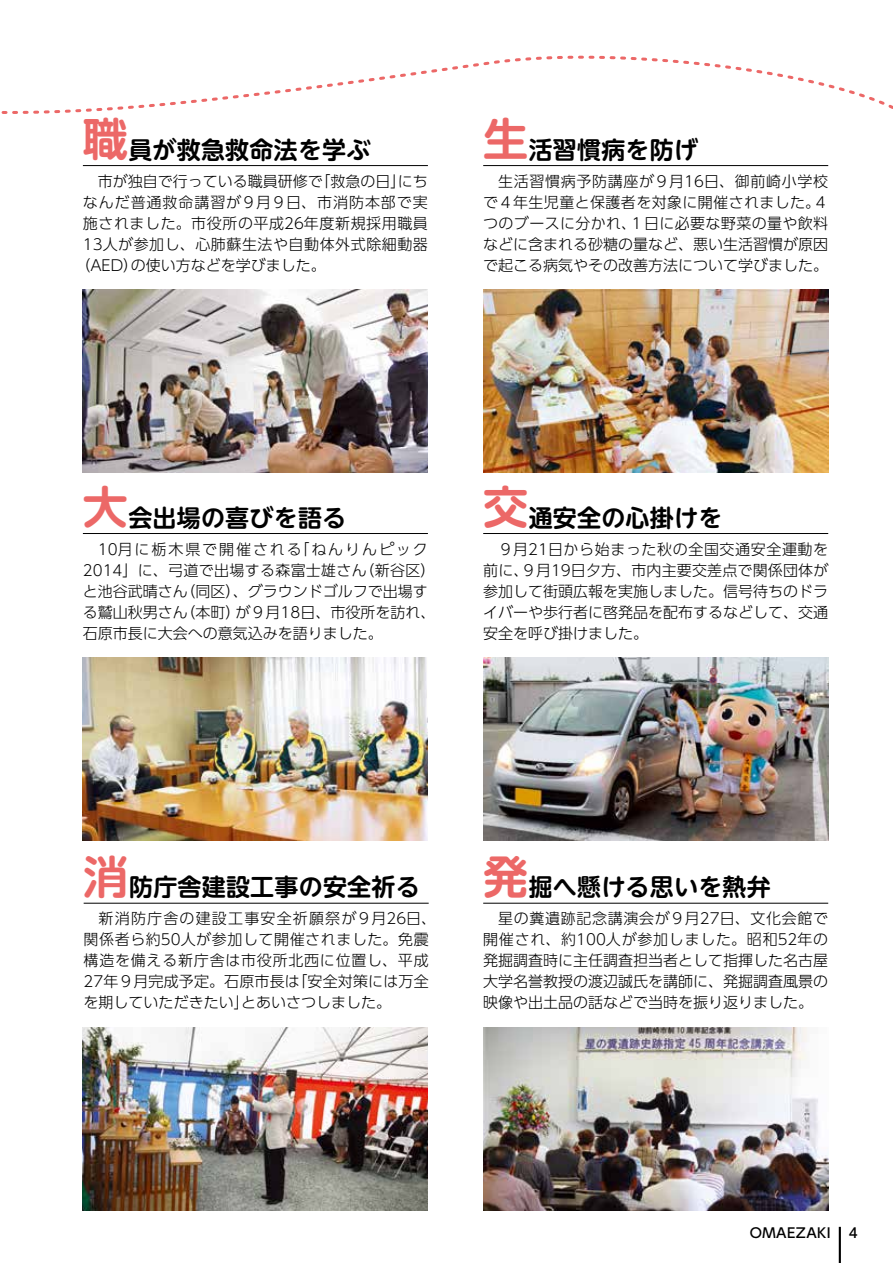
<style>
.page{position:relative;width:893px;height:1263px;background:#fff}
.page>*{position:absolute;margin:0;border:0;box-sizing:border-box;transform-origin:0 0}
.t1{font:700 24px "UD Shin M Go Pro De";letter-spacing:.01em;color:#000}
.t2{font:300 15px/21px "UD Shin Go Pro";color:#000;text-align:justify}
.t3{font:300 15px/21px "UD Shin Go Pro";letter-spacing:.04em;color:#000}
.t4{font:300 15px "UD Shin Go Pro";letter-spacing:.035em;color:#000}
.t5{font:300 15px "UD Shin Go Pro";letter-spacing:.06em;color:#000}
.t6{font:500 13.5px "UD Shin Go Pro";letter-spacing:.035em;color:#000}
.s1{font-size:45px;color:#ec6867}
</style>
<div class="page">
<hr style="left:83px;top:165px;width:345px;height:1px;background:#000">
<img style="left:83px;top:289px;width:345px;height:183px">
<hr style="left:483px;top:165px;width:345px;height:1px;background:#000">
<img style="left:483px;top:289px;width:345px;height:183px">
<hr style="left:83px;top:533px;width:345px;height:1px;background:#000">
<hr style="left:483px;top:533px;width:345px;height:1px;background:#000">
<img style="left:483px;top:657px;width:345px;height:183px">
<hr style="left:84px;top:903px;width:345px;height:1px;background:#000">
<img style="left:483px;top:1027px;width:345px;height:183px">
<img style="left:83px;top:657px;width:345px;height:183px">
<hr style="left:483px;top:903px;width:345px;height:1px;background:#000">
<img style="left:83px;top:1027px;width:345px;height:183px">
<hr style="left:839px;top:1227px;width:2px;height:36px;background:#000">
<svg style="left:1px;top:55px;width:892px;height:59px"></svg>
<p class="t1" style="left:83px;top:130px;width:289px"><span class="s1">職</span>員が救急救命法を学ぶ</p>
<p class="t2" style="left:98px;top:170px;width:331px">市が独自で行っている職員研修で「救急の日」にち</p>
<p class="t5" style="left:83px;top:190px;width:346px">なんだ普通救命講習が９月９日、市消防本部で実</p>
<p class="t3" style="left:83px;top:212px;width:347px">施されました。市役所の平成26年度新規採用職員</p>
<p class="t4" style="left:83px;top:232px;width:347px">13人が参加し、心肺蘇生法や自動体外式除細動器</p>
<p class="t2" style="left:75px;top:254px;width:252px">（AED）の使い方などを学びました。</p>
<p class="t1" style="left:483px;top:130px;width:216px"><span class="s1">生</span>活習慣病を防げ</p>
<p class="t2" style="left:483px;top:170px;width:347px;text-indent:15px">生活習慣病予防講座が９月16日、御前崎小学校で４年生児童と保護者を対象に開催されました。４つのブースに分かれ、１日に必要な野菜の量や飲料などに含まれる砂糖の量など、悪い生活習慣が原因で起こる病気やその改善方法について学びました。</p>
<p class="t1" style="left:83px;top:498px;width:265px"><span class="s1">大</span>会出場の喜びを語る</p>
<p class="t2" style="left:83px;top:538px;width:354px;text-align:left;text-indent:15px">10月に栃木県で開催される「ねんりんピック<br>2014」に、弓道で出場する森富士雄さん（新谷区）と池谷武晴さん（同区）、グラウンドゴルフで出場する鷲山秋男さん（本町）が９月18日、市役所を訪れ、石原市長に大会への意気込みを語りました。</p>
<p class="t1" style="left:483px;top:498px;width:241px"><span class="s1">交</span>通安全の心掛けを</p>
<p class="t2" style="left:483px;top:538px;width:347px;text-indent:15px">９月21日から始まった秋の全国交通安全運動を前に、９月19日夕方、市内主要交差点で関係団体が参加して街頭広報を実施しました。信号待ちのドライバーや歩行者に啓発品を配布するなどして、交通安全を呼び掛けました。</p>
<p class="t1" style="left:84px;top:868px;width:338px"><span class="s1">消</span>防庁舎建設工事の安全祈る</p>
<p class="t3" style="left:84px;top:908px;width:354px;text-indent:15px">新消防庁舎の建設工事安全祈願祭が９月26日、関係者ら約50人が参加して開催されました。免震構造を備える新庁舎は市役所北西に位置し、平成<br>27年９月完成予定。石原市長は「安全対策には万全を期していただきたい」とあいさつしました。</p>
<p class="t1" style="left:483px;top:868px;width:289px"><span class="s1">発</span>掘へ懸ける思いを熱弁</p>
<p class="t2" style="left:483px;top:908px;width:347px;text-indent:15px">星の糞遺跡記念講演会が９月27日、文化会館で開催され、約100人が参加しました。昭和52年の発掘調査時に主任調査担当者として指揮した名古屋大学名誉教授の渡辺誠氏を講師に、発掘調査風景の映像や出土品の話などで当時を振り返りました。</p>
<p class="t6" style="left:750px;top:1221px;width:83px">OMAEZAKI</p>
<p class="t6" style="left:849px;top:1221px;width:10px">4</p>
</div>
